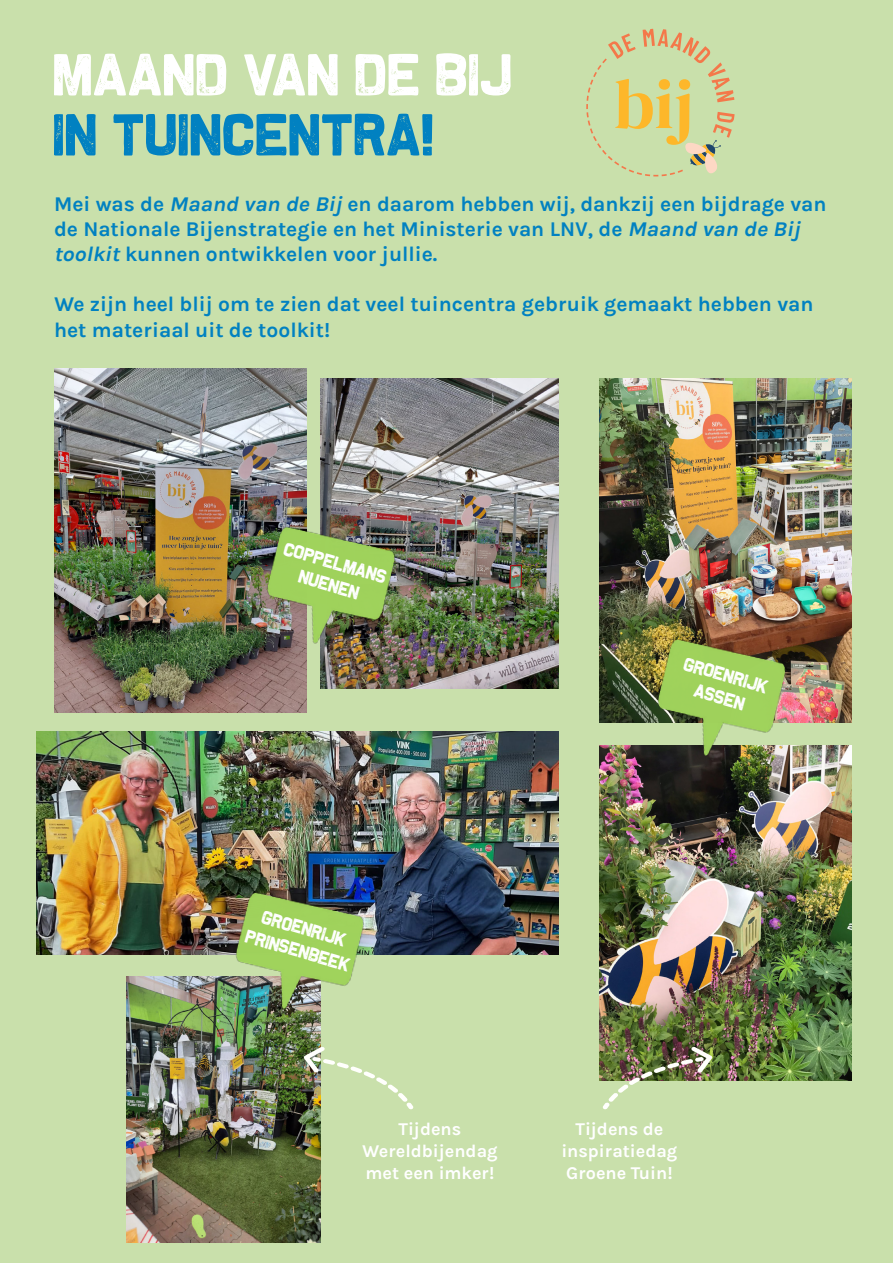
<style>
.page{position:relative;width:893px;height:1263px;background:#c9e0ab}
.page>*{position:absolute;margin:0;border:0;box-sizing:border-box;transform-origin:0 0}
.t1{font:60px "The Slugand Lion";color:#fff}
.t2{font:60px "The Slugand Lion";color:#0181c1}
.t3{font:700 21px/25.2px "Karla";color:#0181c1}
.t4{font:18.9px/22.6px "The Slugand Lion";color:#fff;text-align:center}
.t5{font:700 18px/21.6px "Karla";color:#fff;text-align:center}
.s1{font-style:italic}
</style>
<div class="page">
<img style="left:54px;top:369px;width:252px;height:344px">
<svg style="left:586px;top:29px;width:149px;height:147px"></svg>
<img style="left:321px;top:379px;width:237px;height:309px">
<img style="left:258px;top:527px;width:141px;height:124px">
<img style="left:36px;top:731px;width:522px;height:223px">
<img style="left:599px;top:745px;width:253px;height:335px">
<img style="left:599px;top:379px;width:253px;height:344px">
<img style="left:648px;top:639px;width:142px;height:124px">
<img style="left:602px;top:1046px;width:111px;height:63px">
<img style="left:126px;top:976px;width:195px;height:266px">
<img style="left:226px;top:892px;width:142px;height:124px">
<img style="left:303px;top:1046px;width:111px;height:63px">
<h1 class="t1" style="left:54px;top:42px;width:461px">MAAND VAN DE BIJ</h1>
<h1 class="t2" style="left:54px;top:102px;width:383px">IN TUINCENTRA!</h1>
<p class="t3" style="left:54px;top:191px;width:774px">Mei was de <span class="s1">Maand van de Bij</span> en daarom hebben wij, dankzij een bijdrage van de Nationale Bijenstrategie en het Ministerie van LNV, de <span class="s1">Maand van de Bij toolkit</span> kunnen ontwikkelen voor jullie.</p>
<p class="t3" style="left:54px;top:292px;width:761px">We zijn heel blij om te zien dat veel tuincentra gebruik gemaakt hebben van het materiaal uit de toolkit!</p>
<p class="t4" style="left:288px;top:537px;width:107px;rotate:16deg">coppelmans nuenen</p>
<p class="t4" style="left:688px;top:652px;width:88px;rotate:16deg">GROENRIJK<br>ASSEN</p>
<p class="t4" style="left:256px;top:903px;width:109px;rotate:16deg">GROENrijk prinsenbeek</p>
<p class="t5" style="left:362px;top:1118px;width:137px">Tijdens<br>Wereldbijendag met een imker!</p>
<p class="t5" style="left:561px;top:1118px;width:118px">Tijdens de inspiratiedag<br>Groene Tuin!</p>
</div>
